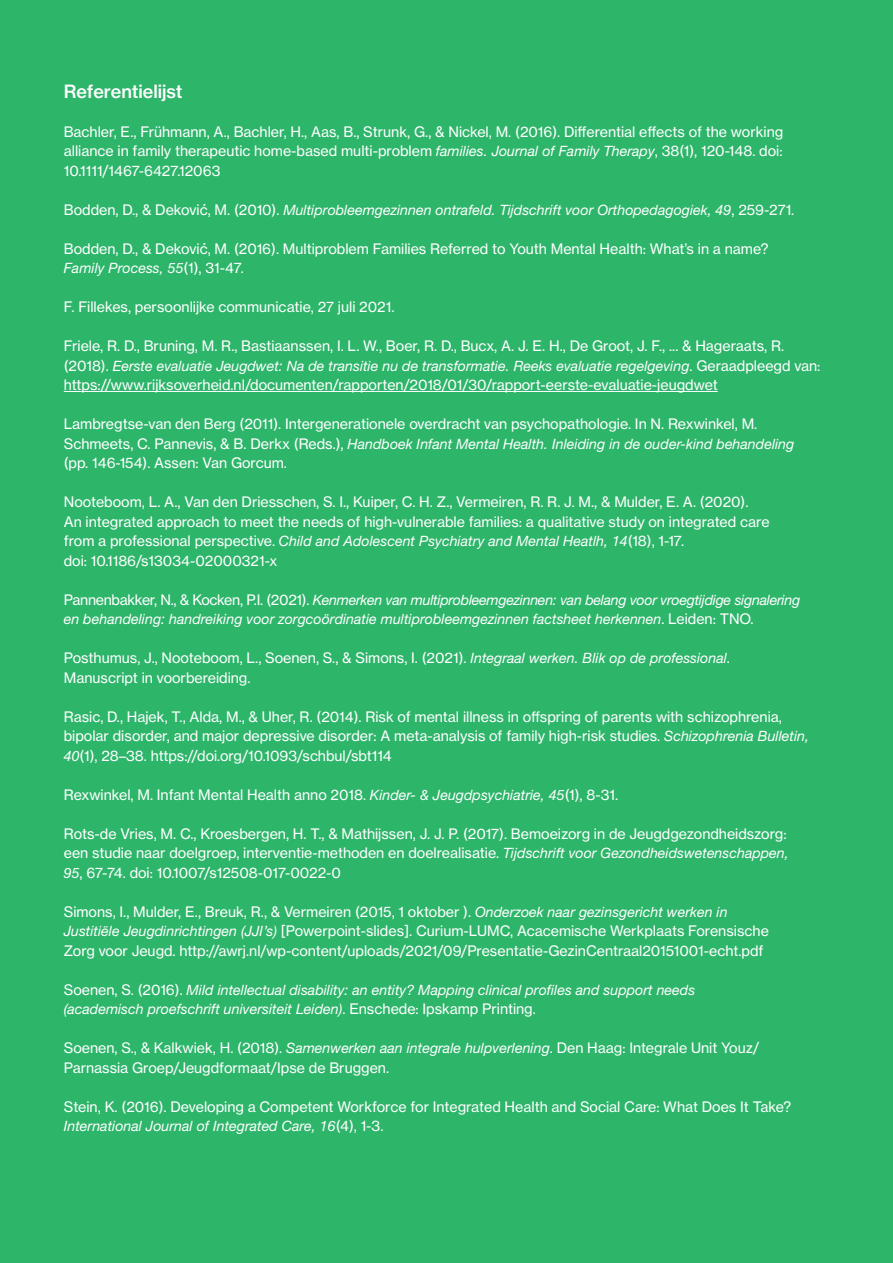
<style>
.page{position:relative;width:893px;height:1263px;background:#2db56a}
.page>*{position:absolute;margin:0;border:0;box-sizing:border-box;transform-origin:0 0}
.t1{font:18px "N Haas Grotesk TX Pro 65 Md";color:#fff}
.t2{font:14.25px/19.5px "N Haas Grotesk TX Pro 55 Rg";color:#fff}
.t3{font:italic 14.25px/19.5px "Helvetica Neue";color:#fff}
.s1{font-family:"Helvetica Neue";font-style:italic}
.s2{font-family:"N Haas Grotesk TX Pro 55 Rg";font-style:normal}
</style>
<div class="page">
<hr style="left:64px;top:391px;width:654px;height:1px;background:#fff">
<p class="t1" style="left:64px;top:80px;width:120px">Referentielijst</p>
<p class="t2" style="left:64px;top:122px;width:721px;text-align:justify">Bachler, E., Frühmann, A., Bachler, H., Aas, B., Strunk, G., &amp; Nickel, M. (2016). Differential effects of the working alliance in family therapeutic home-based multi-problem <span class="s1">families. Journal of Family Therapy</span>, 38(1), 120-148. doi:<br>10.1111/1467-6427.12063</p>
<p class="t3" style="left:64px;top:199px;width:732px"><span class="s2">Bodden, D., &amp; Deković, M. (2010).</span> Multiprobleemgezinnen ontrafeld. Tijdschrift voor Orthopedagogiek, 49<span class="s2">, 259-271.</span></p>
<p class="t2" style="left:64px;top:239px;width:706px">Bodden, D., &amp; Deković, M. (2016). Multiproblem Families Referred to Youth Mental Health: What’s in a name?</p>
<p class="t3" style="left:64px;top:258px;width:182px">Family Process, 55<span class="s2">(1), 31-47.</span></p>
<p class="t2" style="left:64px;top:297px;width:332px">F. Fillekes, persoonlijke communicatie, 27 juli 2021.</p>
<p class="t2" style="left:64px;top:336px;width:722px">Friele, R. D., Bruning, M. R., Bastiaanssen, I. L. W., Boer, R. D., Bucx, A. J. E. H., De Groot, J. F., ... &amp; Hageraats, R.</p>
<p class="t3" style="left:64px;top:355px;width:758px"><span class="s2">(2018).</span> Eerste evaluatie Jeugdwet: Na de transitie nu de transformatie. Reeks evaluatie regelgeving<span class="s2">. Geraadpleegd van:</span></p>
<p class="t2" style="left:64px;top:375px;width:655px">https://www.rijksoverheid.nl/documenten/rapporten/2018/01/30/rapport-eerste-evaluatie-jeugdwet</p>
<p class="t2" style="left:64px;top:414px;width:695px">Lambregtse-van den Berg (2011). Intergenerationele overdracht van psychopathologie. In N. Rexwinkel, M.</p>
<p class="t3" style="left:64px;top:433px;width:732px"><span class="s2">Schmeets, C. Pannevis, &amp; B. Derkx (Reds.),</span> Handboek Infant Mental Health. Inleiding in de ouder-kind behandeling</p>
<p class="t2" style="left:64px;top:453px;width:225px">(pp. 146-154). Assen: Van Gorcum.</p>
<p class="t2" style="left:64px;top:492px;width:707px">Nooteboom, L. A., Van den Driesschen, S. I., Kuiper, C. H. Z., Vermeiren, R. R. J. M., &amp; Mulder, E. A. (2020).<br>An integrated approach to meet the needs of high-vulnerable families: a qualitative study on integrated care</p>
<p class="t3" style="left:64px;top:531px;width:622px"><span class="s2">from a professional perspective.</span> Child and Adolescent Psychiatry and Mental Heatlh, 14<span class="s2">(18), 1-17.</span></p>
<p class="t2" style="left:64px;top:550px;width:215px">doi: 10.1186/s13034-02000321-x</p>
<p class="t3" style="left:64px;top:589px;width:738px"><span class="s2">Pannenbakker, N., &amp; Kocken, P.I. (2021).</span> Kenmerken van multiprobleemgezinnen: van belang voor vroegtijdige signalering en behandeling: handreiking voor zorgcoördinatie multiprobleemgezinnen factsheet herkennen<span class="s2">. Leiden: TNO.</span></p>
<p class="t2" style="left:64px;top:648px;width:668px">Posthumus, J., Nooteboom, L., Soenen, S., &amp; Simons, I. (2021). <span class="s1">Integraal werken. Blik op de professional</span>.<br>Manuscript in voorbereiding.</p>
<p class="t2" style="left:64px;top:706px;width:747px">Rasic, D., Hajek, T., Alda, M., &amp; Uher, R. (2014). Risk of mental illness in offspring of parents with schizophrenia, bipolar disorder, and major depressive disorder: A meta-analysis of family high-risk studies. <span class="s1">Schizophrenia Bulletin,<br>40</span>(1), 28–38. https://doi.org/10.1093/schbul/sbt114</p>
<p class="t2" style="left:64px;top:784px;width:556px">Rexwinkel, M. Infant Mental Health anno 2018. <span class="s1">Kinder- &amp; Jeugdpsychiatrie, 45</span>(1), 8-31.</p>
<p class="t2" style="left:64px;top:823px;width:726px">Rots-de Vries, M. C., Kroesbergen, H. T., &amp; Mathijssen, J. J. P. (2017). Bemoeizorg in de Jeugdgezondheidszorg: een studie naar doelgroep, interventie-methoden en doelrealisatie. <span class="s1">Tijdschrift voor Gezondheidswetenschappen,<br>95</span>, 67-74. doi: 10.1007/s12508-017-0022-0</p>
<p class="t2" style="left:64px;top:901px;width:707px">Simons, I., Mulder, E., Breuk, R., &amp; Vermeiren (2015, 1 oktober ). <span class="s1">Onderzoek naar gezinsgericht werken in<br>Justitiële Jeugdinrichtingen (JJI’s)</span> [Powerpoint-slides]. Curium-LUMC, Acacemische Werkplaats Forensische<br>Zorg voor Jeugd. http://awrj.nl/wp-content/uploads/2021/09/Presentatie-GezinCentraal20151001-echt.pdf</p>
<p class="t3" style="left:64px;top:979px;width:633px"><span class="s2">Soenen, S. (2016).</span> Mild intellectual disability: an entity? Mapping clinical profiles and support needs (academisch proefschrift universiteit Leiden)<span class="s2">. Enschede: Ipskamp Printing.</span></p>
<p class="t2" style="left:64px;top:1038px;width:697px">Soenen, S., &amp; Kalkwiek, H. (2018). <span class="s1">Samenwerken aan integrale hulpverlening</span>. Den Haag: Integrale Unit Youz/<br>Parnassia Groep/Jeugdformaat/Ipse de Bruggen.</p>
<p class="t2" style="left:64px;top:1096px;width:729px">Stein, K. (2016). Developing a Competent Workforce for Integrated Health and Social Care: What Does It Take?</p>
<p class="t3" style="left:64px;top:1116px;width:321px">International Journal of Integrated Care, 16<span class="s2">(4), 1-3.</span></p>
</div>
